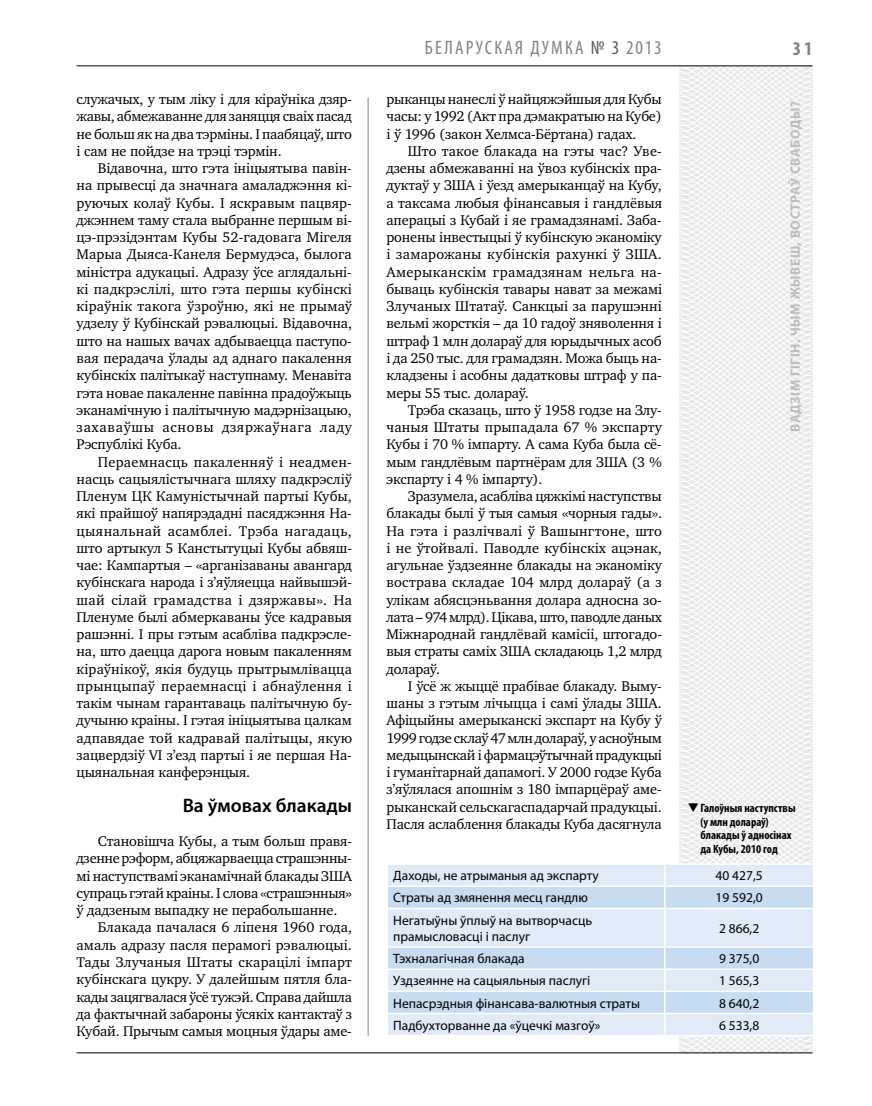
<style>
.page{position:relative;width:872px;height:1106px;background:#fff}
.page>*{position:absolute;margin:0;border:0;box-sizing:border-box;transform-origin:0 0}
.t1{font:condensed 19.5px "Myriad Pro";letter-spacing:.11em;color:#808285}
.t2{font:600 19.5px "Myriad Pro";color:#000}
.t3{font:700 condensed 19.5px "Myriad Pro";color:#808285}
.t4{font:14.4px/17.2px "Charter C";letter-spacing:-.01em;color:#000;text-align:justify}
.t5{font:13.5px/16.5px "Myriad Pro";color:#000}
.t6{font:700 13.5px "Myriad Pro";letter-spacing:.04em;color:#bcbdc0}
.t7{font:700 condensed 12px/13.5px "Myriad Pro";color:#000}
.s1{color:#58595b}
</style>
<div class="page">
<hr style="left:368px;top:98px;width:1px;height:938px;background:#808285">
<svg style="left:621px;top:65px;width:192px;height:989px"></svg>
<hr style="left:77px;top:65px;width:735px;height:1px;background:#000">
<hr style="left:77px;top:1052px;width:735px;height:1px;background:#000">
<div style="left:388px;top:865px;width:425px;height:169px;background:#e1eaf7"></div>
<svg style="left:388px;top:887px;width:425px;height:125px;background:#d4e2f4"></svg>
<hr style="left:386px;top:863px;width:278px;height:2px;background:#fff">
<hr style="left:664px;top:863px;width:150px;height:2px;background:#fff">
<hr style="left:664px;top:909px;width:1px;height:37px;background:#fff">
<hr style="left:386px;top:1034px;width:278px;height:2px;background:#fff">
<hr style="left:664px;top:1034px;width:150px;height:2px;background:#fff">
<hr style="left:386px;top:885px;width:278px;height:2px;background:#fff">
<hr style="left:386px;top:907px;width:278px;height:2px;background:#fff">
<hr style="left:664px;top:885px;width:150px;height:2px;background:#fff">
<svg style="left:664px;top:865px;width:1px;height:42px"></svg>
<hr style="left:664px;top:907px;width:150px;height:2px;background:#fff">
<hr style="left:386px;top:946px;width:278px;height:1px;background:#fff">
<hr style="left:386px;top:968px;width:278px;height:2px;background:#fff">
<hr style="left:664px;top:946px;width:150px;height:1px;background:#fff">
<hr style="left:664px;top:968px;width:150px;height:2px;background:#fff">
<hr style="left:386px;top:990px;width:278px;height:2px;background:#fff">
<hr style="left:386px;top:1012px;width:278px;height:2px;background:#fff">
<hr style="left:664px;top:990px;width:150px;height:2px;background:#fff">
<svg style="left:664px;top:947px;width:1px;height:87px"></svg>
<hr style="left:664px;top:1012px;width:150px;height:2px;background:#fff">
<svg style="left:699px;top:812px;width:12px;height:1px"></svg>
<p class="t4" style="left:77px;top:91px;width:277px">служачых, у тым ліку і для кіраўніка дзяр&shy;жавы, абмежаванне для заняцця сваіх пасад не больш як на два тэрміны. І паабяцаў, што і сам не пойдзе на трэці тэрмін.</p>
<p class="t4" style="left:77px;top:160px;width:277px;text-indent:21px">Відавочна, што гэта ініцыятыва павін&shy;на прывесці да значнага амаладжэння кі&shy;руючых колаў Кубы. І яскравым пацвяр&shy;джэннем таму стала выбранне першым ві&shy;цэ-прэзідэнтам Кубы 52-гадовага Мігеля Марыа Дыяса-Канеля Бермудэса, былога міністра адукацыі. Адразу ўсе аглядальні&shy;кі падкрэслілі, што гэта першы кубінскі кіраўнік такога ўзроўню, які не прымаў удзелу ў Кубінскай рэвалюцыі. Відавочна, што на нашых вачах адбываецца паступо&shy;вая перадача ўлады ад аднаго пакалення кубінскіх палітыкаў наступнаму. Менавіта гэта новае пакаленне павінна прадоўжыць эканамічную і палітычную мадэрнізацыю, захаваўшы асновы дзяржаўнага ладу Рэспублікі Куба.</p>
<p class="t4" style="left:77px;top:453px;width:277px;text-indent:21px">Пераемнасць пакаленняў і неадмен&shy;насць сацыялістычнага шляху падкрэсліў Пленум ЦК Камуністычнай партыі Кубы, які прайшоў напярэдадні пасяджэння На&shy;цыянальнай асамблеі. Трэба нагадаць, што артыкул 5 Канстытуцыі Кубы абвяш&shy;чае: Кампартыя – «арганізаваны авангард кубінскага народа і з’яўляецца найвышэй&shy;шай сілай грамадства і дзяржавы». На Пленуме былі абмеркаваны ўсе кадравыя рашэнні. І пры гэтым асабліва падкрэсле&shy;на, што даецца дарога новым пакаленням кіраўнікоў, якія будуць прытрымлівацца прынцыпаў пераемнасці і абнаўлення і такім чынам гарантаваць палітычную бу&shy;дучыню краіны. І гэтая ініцыятыва цалкам адпавядае той кадравай палітыцы, якую зацвердзіў VI з’езд партыі і яе першая На&shy;цыянальная канферэнцыя.</p>
<h1 class="t2" style="left:183px;top:792px;width:171px">Ва ўмовах блакады</h1>
<p class="t4" style="left:77px;top:832px;width:277px;text-indent:21px">Становішча Кубы, а тым больш правя&shy;дзенне рэформ, абцяжарваецца страшэнны&shy;мі наступствамі эканамічнай блакады ЗША супраць гэтай краіны. І слова «страшэнныя» ў дадзеным выпадку не перабольшанне.</p>
<p class="t4" style="left:77px;top:919px;width:277px;text-indent:21px">Блакада пачалася 6 ліпеня 1960 года, амаль адразу пасля перамогі рэвалюцыі.<br>Тады Злучаныя Штаты скарацілі імпарт кубінскага цукру. У далейшым пятля бла&shy;кады зацягвалася ўсё тужэй. Справа дайшла да фактычнай забароны ўсякіх кантактаў з Кубай. Прычым самыя моцныя ўдары аме-</p>
<h1 class="t1" style="left:425px;top:36px;width:238px">БЕЛАРУСКАЯ ДУМКА <span class="s1">№ 3</span> 2013</h1>
<h1 class="t3" style="left:793px;top:37px;width:21px">31</h1>
<p class="t4" style="left:386px;top:91px;width:277px">рыканцы нанеслі ў найцяжэйшыя для Кубы часы: у 1992 (Акт пра дэмакратыю на Кубе) і ў 1996 (закон Хелмса-Бёртана) гадах.</p>
<p class="t4" style="left:386px;top:142px;width:277px;text-indent:21px">Што такое блакада на гэты час? Уве&shy;дзены абмежаванні на ўвоз кубінскіх пра&shy;дуктаў у ЗША і ўезд амерыканцаў на Кубу, а таксама любыя фінансавыя і гандлёвыя аперацыі з Кубай і яе грамадзянамі. Заба&shy;ронены інвестыцыі ў кубінскую эканоміку і замарожаны кубінскія рахункі ў ЗША.<br>Амерыканскім грамадзянам нельга на&shy;бываць кубінскія тавары нават за межамі Злучаных Штатаў. Санкцыі за парушэнні вельмі жорсткія – да 10 гадоў зняволення і штраф 1 млн долараў для юрыдычных асоб і да 250 тыс. для грамадзян. Можа быць на&shy;кладзены і асобны дадатковы штраф у па&shy;меры 55 тыс. долараў.</p>
<p class="t4" style="left:386px;top:401px;width:277px;text-indent:21px">Трэба сказаць, што ў 1958 годзе на Злу&shy;чаныя Штаты прыпадала 67 % экспарту Кубы і 70 % імпарту. А сама Куба была сё&shy;мым гандлёвым партнёрам для ЗША (3 % экспарту і 4 % імпарту).</p>
<p class="t4" style="left:386px;top:488px;width:277px;text-indent:21px">Зразумела, асабліва цяжкімі наступствы блакады былі ў тыя самыя «чорныя гады».<br>На гэта і разлічвалі ў Вашынгтоне, што і не ўтойвалі. Паводле кубінскіх ацэнак, агульнае ўздзеянне блакады на эканоміку вострава складае 104 млрд долараў (а з улікам абясцэньвання долара адносна зо&shy;лата – 974 млрд). Цікава, што, паводле даных Міжнароднай гандлёвай камісіі, штогадо&shy;выя страты саміх ЗША складаюць 1,2 млрд долараў.</p>
<p class="t4" style="left:386px;top:677px;width:277px;text-indent:21px">І ўсё ж жыццё прабівае блакаду. Выму&shy;шаны з гэтым лічыцца і самі ўлады ЗША.<br>Афіцыйны амерыканскі экспарт на Кубу ў 1999 годзе склаў 47 млн долараў, у асноўным медыцынскай і фармацэўтычнай прадукцыі і гуманітарнай дапамогі. У 2000 годзе Куба з’яўлялася апошнім з 180 імпарцёраў аме&shy;рыканскай сельскагаспадарчай прадукцыі.<br>Пасля аслаблення блакады Куба дасягнула</p>
<p class="t5" style="left:393px;top:867px;width:207px">Даходы, не атрыманыя ад экспарту</p>
<p class="t5" style="left:715px;top:867px;width:49px">40 427,5</p>
<p class="t5" style="left:393px;top:889px;width:196px">Страты ад змянення месц гандлю</p>
<p class="t5" style="left:715px;top:889px;width:49px">19 592,0</p>
<p class="t5" style="left:393px;top:911px;width:200px">Негатыўны ўплыў на вытворчасць прамысловасці і паслуг</p>
<p class="t5" style="left:719px;top:919px;width:42px">2 866,2</p>
<p class="t5" style="left:393px;top:950px;width:133px">Тэхналагічная блакада</p>
<p class="t5" style="left:719px;top:950px;width:42px">9 375,0</p>
<p class="t5" style="left:393px;top:972px;width:199px">Уздзеянне на сацыяльныя паслугі</p>
<p class="t5" style="left:719px;top:972px;width:42px">1 565,3</p>
<p class="t5" style="left:393px;top:994px;width:248px">Непасрэдныя фінансава-валютныя страты</p>
<p class="t5" style="left:719px;top:994px;width:42px">8 640,2</p>
<p class="t5" style="left:393px;top:1016px;width:209px">Падбухторванне да «ўцечкі мазгоў»</p>
<p class="t5" style="left:719px;top:1016px;width:42px">6 533,8</p>
<p class="t6" style="left:786px;top:432px;width:332px;rotate:-90deg">Вадзім гігін. Чым жывеш, Востраў Свабоды?</p>
<p class="t7" style="left:700px;top:801px;width:97px;text-indent:-13px">❑Галоўныя наступствы (у млн долараў) блакады ў адносінах да Кубы, 2010 год</p>
</div>
